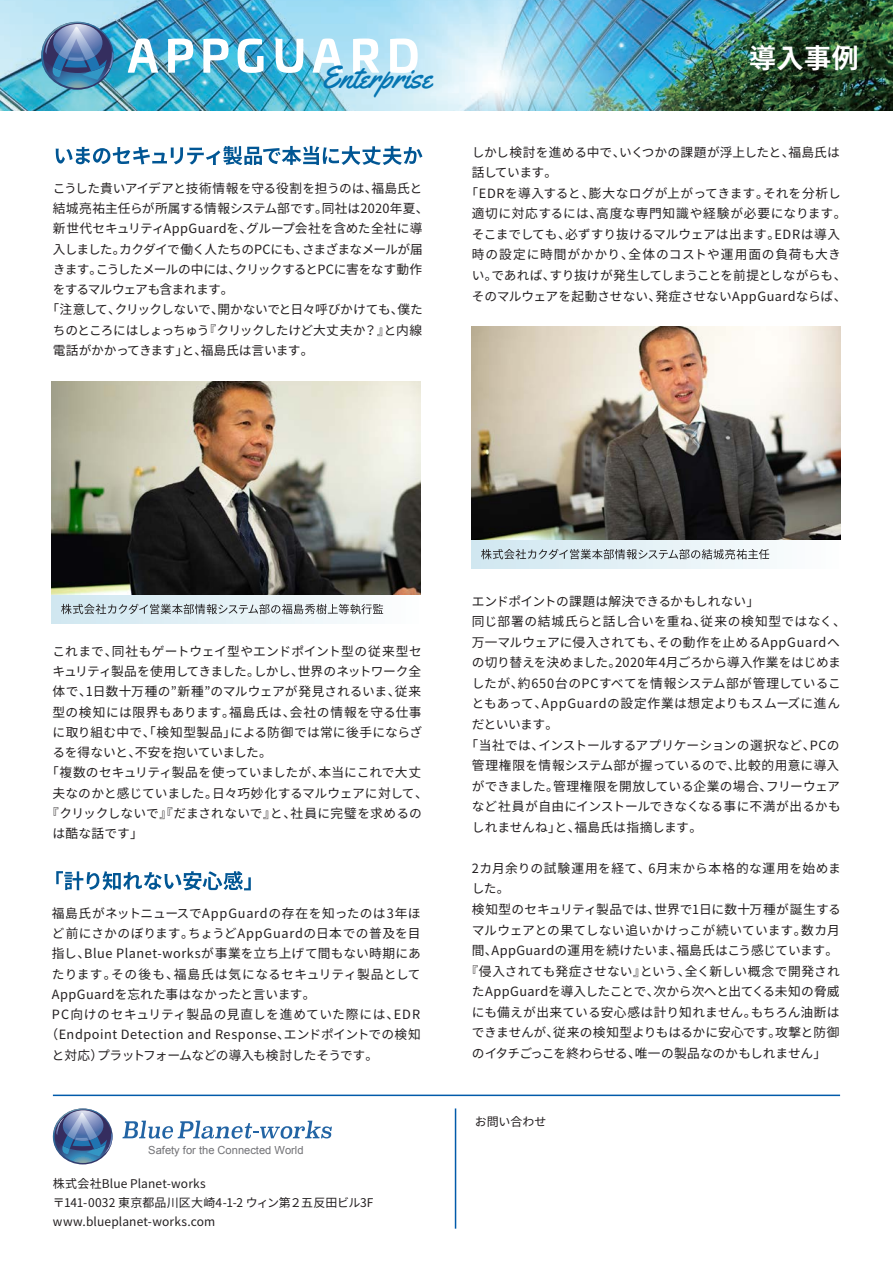
<style>
.page{position:relative;width:893px;height:1263px;background:#fff}
.page>*{position:absolute;margin:0;border:0;box-sizing:border-box;transform-origin:0 0}
.t1{font:31.65px "Yellowtail";color:#0575b2}
.t2{font:700 27px "Source Han Sans";color:#fff}
.t3{font:12.75px "Source Han Sans";letter-spacing:.005em;color:#231f20}
.t4{font:12.75px "Source Han Sans";letter-spacing:.04em;color:#231f20}
.t5{font:12.75px "Source Han Sans";letter-spacing:.03em;color:#231f20}
.t6{font:12.75px "Source Han Sans";letter-spacing:-.05em;color:#231f20}
.t7{font:12.75px "Source Han Sans";letter-spacing:.035em;color:#231f20}
.t8{font:12.75px "Source Han Sans";letter-spacing:-.015em;color:#231f20}
.t9{font:12.75px "Source Han Sans";letter-spacing:-.025em;color:#231f20}
.t10{font:12.75px "Source Han Sans";letter-spacing:-.055em;color:#231f20}
.t11{font:12.75px "Source Han Sans";letter-spacing:-.035em;color:#231f20}
.t12{font:12.75px "Source Han Sans";letter-spacing:-.03em;color:#231f20}
.t13{font:12.75px "Source Han Sans";letter-spacing:.045em;color:#231f20}
.t14{font:12.75px "Source Han Sans";letter-spacing:.025em;color:#231f20}
.t15{font:12.75px "Source Han Sans";letter-spacing:.055em;color:#231f20}
.t16{font:12.75px "Source Han Sans";letter-spacing:-.04em;color:#231f20}
.t17{font:12.75px "Source Han Sans";letter-spacing:-.07em;color:#231f20}
.t18{font:12px "Source Han Sans";letter-spacing:.01em;color:#231f20}
.t19{font:11.1px "Arial";color:#727276}
</style>
<div class="page">
<hr style="left:455px;top:1108px;width:1px;height:120px;background:#015aaa">
<svg style="left:53px;top:1108px;width:60px;height:56px"></svg>
<svg style="left:67px;top:1112px;width:30px;height:29px"></svg>
<svg style="left:122px;top:1121px;width:210px;height:18px"></svg>
<hr style="left:53px;top:1094px;width:787px;height:2px;background:#015aaa">
<img style="left:0;top:0;width:893px;height:111px">
<img style="left:41px;top:22px;width:73px;height:68px">
<svg style="left:59px;top:27px;width:36px;height:34px"></svg>
<svg style="left:128px;top:39px;width:30px;height:34px"></svg>
<svg style="left:168px;top:39px;width:25px;height:34px"></svg>
<svg style="left:203px;top:39px;width:26px;height:34px"></svg>
<svg style="left:238px;top:39px;width:26px;height:34px"></svg>
<svg style="left:276px;top:39px;width:27px;height:34px"></svg>
<svg style="left:312px;top:39px;width:31px;height:34px"></svg>
<svg style="left:353px;top:39px;width:26px;height:34px"></svg>
<svg style="left:390px;top:39px;width:28px;height:34px"></svg>
<div style="left:52px;top:594px;width:368px;height:29px;background:linear-gradient(to right,#cfe6f0,#fdfdfe)"></div>
<svg style="left:61px;top:604px;width:322px;height:10px;background:#abb3b7"></svg>
<img style="left:52px;top:382px;width:368px;height:212px">
<div style="left:472px;top:540px;width:368px;height:29px;background:linear-gradient(to right,#d0e7f0,#fdfefe)"></div>
<svg style="left:481px;top:549px;width:288px;height:10px;background:#abb4b9"></svg>
<img style="left:472px;top:327px;width:368px;height:213px">
<svg style="left:56px;top:146px;width:366px;height:19px"></svg>
<svg style="left:56px;top:871px;width:195px;height:19px"></svg>
<h1 class="t1" style="left:321px;top:57px;width:113px">Enterprise</h1>
<p class="t3" style="left:53px;top:181px;width:371px">こうした貴いアイデアと技術情報を守る役割を担うのは、福島氏と</p>
<p class="t3" style="left:53px;top:201px;width:377px">結城亮祐主任らが所属する情報システム部です。同社は2020年夏、</p>
<p class="t3" style="left:53px;top:222px;width:371px">新世代セキュリティAppGuardを、グループ会社を含めた全社に導</p>
<p class="t6" style="left:53px;top:242px;width:371px">入しました。カクダイで働く人たちのPCにも、さまざまなメールが届</p>
<p class="t10" style="left:53px;top:262px;width:371px">きます。こうしたメールの中には、クリックするとPCに害をなす動作</p>
<p class="t17" style="left:53px;top:282px;width:182px">をするマルウェアも含まれます。</p>
<p class="t11" style="left:47px;top:303px;width:378px">「注意して、クリックしないで、開かないでと日々呼びかけても、僕た</p>
<p class="t6" style="left:53px;top:323px;width:371px">ちのところにはしょっちゅう『クリックしたけど大丈夫か？』と内線</p>
<p class="t9" style="left:53px;top:343px;width:262px">電話がかかってきます」と、福島氏は言います。</p>
<h2 class="t2" style="left:749px;top:43px;width:111px">導入事例</h2>
<p class="t3" style="left:472px;top:145px;width:370px">しかし検討を進める中で、いくつかの課題が浮上したと、福島氏は</p>
<p class="t3" style="left:472px;top:166px;width:87px">話しています。</p>
<p class="t3" style="left:465px;top:186px;width:377px">「EDRを導入すると、膨大なログが上がってきます。それを分析し</p>
<p class="t4" style="left:472px;top:206px;width:376px">適切に対応するには、高度な専門知識や経験が必要になります。</p>
<p class="t3" style="left:472px;top:227px;width:370px">そこまでしても、必ずすり抜けるマルウェアは出ます。EDRは導入</p>
<p class="t15" style="left:472px;top:248px;width:370px">時の設定に時間がかかり、全体のコストや運用面の負荷も大き</p>
<p class="t12" style="left:472px;top:268px;width:376px">い。であれば、すり抜けが発生してしまうことを前提としながらも、</p>
<p class="t3" style="left:472px;top:289px;width:376px">そのマルウェアを起動させない、発症させないAppGuardならば、</p>
<p class="t3" style="left:52px;top:644px;width:371px">これまで、同社もゲートウェイ型やエンドポイント型の従来型セ</p>
<p class="t6" style="left:52px;top:664px;width:370px">キュリティ製品を使用してきました。しかし、世界のネットワーク全</p>
<p class="t3" style="left:52px;top:684px;width:370px">体で、1日数十万種の”新種”のマルウェアが発見されるいま、従来</p>
<p class="t4" style="left:52px;top:705px;width:371px">型の検知には限界もあります。福島氏は、会社の情報を守る仕事</p>
<p class="t3" style="left:52px;top:725px;width:371px">に取り組む中で、「検知型製品」による防御では常に後手にならざ</p>
<p class="t9" style="left:52px;top:745px;width:221px">るを得ないと、不安を抱いていました。</p>
<p class="t3" style="left:46px;top:765px;width:377px">「複数のセキュリティ製品を使っていましたが、本当にこれで大丈</p>
<p class="t3" style="left:52px;top:786px;width:377px">夫なのかと感じていました。日々巧妙化するマルウェアに対して、</p>
<p class="t3" style="left:46px;top:806px;width:377px">『クリックしないで』『だまされないで』と、社員に完璧を求めるの</p>
<p class="t3" style="left:52px;top:826px;width:92px">は酷な話です」</p>
<p class="t4" style="left:52px;top:906px;width:370px">福島氏がネットニュースでAppGuardの存在を知ったのは3年ほ</p>
<p class="t5" style="left:52px;top:926px;width:370px">ど前にさかのぼります。ちょうどAppGuardの日本での普及を目</p>
<p class="t7" style="left:52px;top:946px;width:371px">指し、Blue Planet-worksが事業を立ち上げて間もない時期にあ</p>
<p class="t14" style="left:52px;top:967px;width:370px">たります。その後も、福島氏は気になるセキュリティ製品として</p>
<p class="t3" style="left:52px;top:987px;width:265px">AppGuardを忘れた事はなかったと言います。</p>
<p class="t13" style="left:52px;top:1007px;width:370px">PC向けのセキュリティ製品の見直しを進めていた際には、EDR</p>
<p class="t4" style="left:46px;top:1027px;width:377px">（Endpoint Detection and Response、エンドポイントでの検知</p>
<p class="t16" style="left:52px;top:1048px;width:328px">と対応）プラットフォームなどの導入も検討したそうです。</p>
<p class="t19" style="left:148px;top:1142px;width:157px">Safety for the Connected World</p>
<p class="t18" style="left:53px;top:1176px;width:155px">株式会社Blue Planet-works</p>
<p class="t18" style="left:53px;top:1196px;width:322px">〒141-0032 東京都品川区大崎4-1-2 ウィン第２五反田ビル3F</p>
<p class="t18" style="left:53px;top:1214px;width:164px">www.blueplanet-works.com</p>
<p class="t8" style="left:472px;top:594px;width:289px">エンドポイントの課題は解決できるかもしれない」</p>
<p class="t5" style="left:472px;top:614px;width:376px">同じ部署の結城氏らと話し合いを重ね、従来の検知型ではなく、</p>
<p class="t3" style="left:472px;top:635px;width:369px">万一マルウェアに侵入されても、その動作を止めるAppGuardへ</p>
<p class="t3" style="left:472px;top:655px;width:371px">の切り替えを決めました。2020年4月ごろから導入作業をはじめま</p>
<p class="t5" style="left:472px;top:676px;width:370px">したが、約650台のPCすべてを情報システム部が管理しているこ</p>
<p class="t7" style="left:472px;top:697px;width:370px">ともあって、AppGuardの設定作業は想定よりもスムーズに進ん</p>
<p class="t3" style="left:472px;top:717px;width:88px">だといいます。</p>
<p class="t3" style="left:465px;top:738px;width:376px">「当社では、インストールするアプリケーションの選択など、PCの</p>
<p class="t3" style="left:472px;top:758px;width:369px">管理権限を情報システム部が握っているので、比較的用意に導入</p>
<p class="t3" style="left:472px;top:779px;width:369px">ができました。管理権限を開放している企業の場合、フリーウェア</p>
<p class="t3" style="left:472px;top:799px;width:371px">など社員が自由にインストールできなくなる事に不満が出るかも</p>
<p class="t3" style="left:472px;top:820px;width:232px">しれませんね」と、福島氏は指摘します。</p>
<p class="t5" style="left:472px;top:861px;width:371px">2カ月余りの試験運用を経て、6月末から本格的な運用を始めま</p>
<p class="t3" style="left:472px;top:882px;width:39px">した。</p>
<p class="t3" style="left:472px;top:902px;width:370px">検知型のセキュリティ製品では、世界で1日に数十万種が誕生する</p>
<p class="t3" style="left:472px;top:923px;width:370px">マルウェアとの果てしない追いかけっこが続いています。数カ月</p>
<p class="t3" style="left:472px;top:943px;width:368px">間、AppGuardの運用を続けたいま、福島氏はこう感じています。</p>
<p class="t3" style="left:465px;top:964px;width:376px">『侵入されても発症させない』という、全く新しい概念で開発され</p>
<p class="t3" style="left:472px;top:984px;width:369px">たAppGuardを導入したことで、次から次へと出てくる未知の脅威</p>
<p class="t3" style="left:472px;top:1005px;width:369px">にも備えが出来ている安心感は計り知れません。もちろん油断は</p>
<p class="t8" style="left:472px;top:1025px;width:369px">できませんが、従来の検知型よりもはるかに安心です。攻撃と防御</p>
<p class="t3" style="left:472px;top:1046px;width:356px">のイタチごっこを終わらせる、唯一の製品なのかもしれません」</p>
<p class="t18" style="left:475px;top:1114px;width:73px">お問い合わせ</p>
</div>
